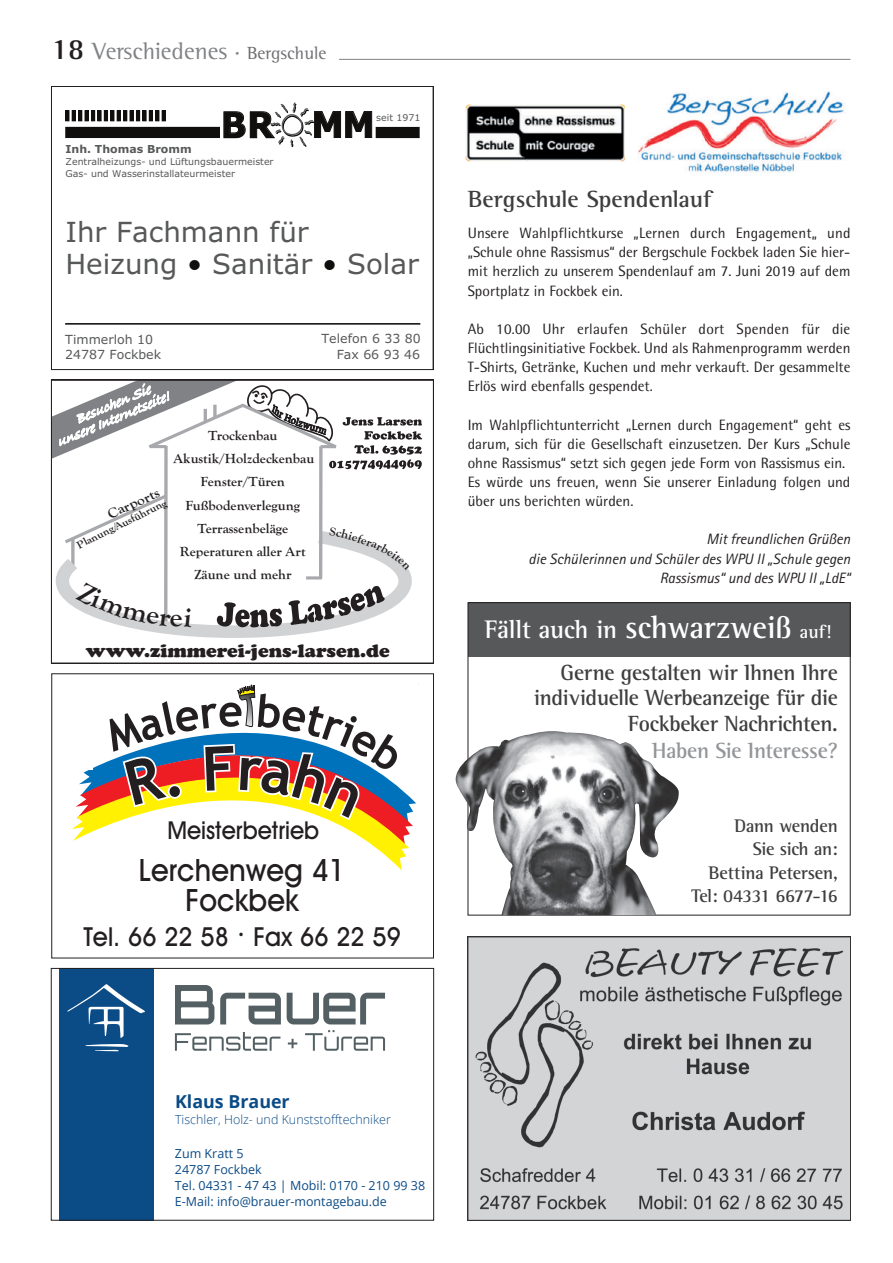
<style>
.page{position:relative;width:893px;height:1263px;background:#fff}
.page>*{position:absolute;margin:0;border:0;box-sizing:border-box;transform-origin:0 0}
.t1{font:700 35.7px "Verdana";color:#100f0e;scale:.95 1}
.t2{font:500 30.9px/29.4px "Avant Garde IT Cby BT";color:#231f20;text-align:center;scale:.94 1}
.t3{font:27.75px/32px "Verdana";color:#575958}
.t4{font:27.75px "Verdana";color:#100f0e}
.t5{font:500 26.4px "Avant Garde IT Cby BT";color:#231f20;scale:.94 1}
.t6{font:700 26.1px "Rotis Semi Serif";letter-spacing:-.005em;color:#fff;scale:.96 1}
.t7{font:500 24.75px "Avant Garde IT Cby BT";color:#231f20;scale:.94 1}
.t8{font:24px "Rotis Semi Serif";color:#808285}
.t9{font:700 24px "Rotis Semi Serif";letter-spacing:-.005em;color:#3e3e3f}
.t10{font:700 22.5px/25.7px "Rotis Semi Serif";letter-spacing:-.015em;color:#3e3e3f;text-align:right;scale:.96 1}
.t11{font:700 22.5px "Rotis Semi Serif";letter-spacing:-.015em;color:#939598;scale:.96 1}
.t12{font:22.35px/24.3px "Trebuchet MS";letter-spacing:.03em;color:#231f20;scale:.96 1}
.t13{font:700 18.75px/23.5px "Rotis Semi Serif";letter-spacing:-.015em;color:#3e3e3f;text-align:right;scale:.96 1}
.t14{font:900 18.75px "Cooper";color:#231f20;scale:1.06 1}
.t15{font:700 17.85px "Open Sans";color:#0b4b86}
.t16{font:15px/19.2px "Rotis Semi Sans";color:#231f20;text-align:justify}
.t17{font:italic 15px/19.2px "Rotis Sans Serif";color:#231f20;text-align:right}
.t18{font:700 14.4px "Goudy Old Style T";color:#231f20;scale:1.07 1}
.t19{font:700 13.8px/23.2px "Goudy Old Style T";color:#231f20;text-align:center;scale:1.04 1}
.t20{font:12.6px/15.3px "Verdana";color:#575958}
.t21{font:12.45px/16px "Open Sans";color:#0b4b86}
.t22{font:300 12.45px "Open Sans";color:#0b4b86}
.t23{font:700 10.95px "Verdana";color:#575958}
.t24{font:700 10.8px "Goudy Old Style T";color:#231f20;scale:1.07 1}
.t25{font:9.45px/11.4px "Verdana";color:#575958}
.s1{font-weight:700;font-size:30px;color:#231f20}
.s2{font-size:18px;color:#6c6d70}
.s3{color:#100f0e}
.s4{font-size:32.55px}
.s5{font-size:32.4px}
.s6{font-size:19.05px}
</style>
<div class="page">
<hr style="left:162px;top:59px;width:688px;height:1px;background:#808285">
<div style="left:92px;top:41px;width:247px;height:28px;background:#fff"></div>
<img style="left:468px;top:937px;width:382px;height:283px">
<svg style="left:164px;top:469px;width:4px;height:23px"></svg>
<hr style="left:319px;top:446px;width:3px;height:132px;background:#a8a9ad">
<svg style="left:53px;top:382px;width:369px;height:87px"></svg>
<div style="left:51px;top:380px;width:383px;height:284px;border:1px solid #231f20"></div>
<div style="left:376px;top:127px;width:43px;height:11px;background:#100f0e"></div>
<div style="left:66px;top:127px;width:153px;height:11px;background:#100f0e"></div>
<svg style="left:66px;top:110px;width:22px;height:11px"></svg>
<div style="left:91px;top:110px;width:4px;height:11px;border:1px solid #100f0e"></div>
<svg style="left:98px;top:110px;width:3px;height:11px"></svg>
<div style="left:104px;top:110px;width:4px;height:11px;border:1px solid #100f0e"></div>
<svg style="left:111px;top:110px;width:22px;height:11px"></svg>
<div style="left:136px;top:110px;width:4px;height:11px;border:1px solid #100f0e"></div>
<svg style="left:143px;top:110px;width:3px;height:11px"></svg>
<div style="left:149px;top:110px;width:4px;height:11px;border:1px solid #100f0e"></div>
<svg style="left:156px;top:110px;width:6px;height:11px"></svg>
<div style="left:162px;top:110px;width:4px;height:11px;border:1px solid #100f0e"></div>
<hr style="left:65px;top:323px;width:355px;height:2px;background:#100f0e">
<svg style="left:224px;top:102px;width:148px;height:45px"></svg>
<div style="left:51px;top:86px;width:383px;height:284px;border:1px solid #231f20"></div>
<svg style="left:72px;top:719px;width:337px;height:151px"></svg>
<svg style="left:110px;top:684px;width:287px;height:138px"></svg>
<div style="left:63px;top:730px;width:30px;height:40px;background:#fff"></div>
<div style="left:119px;top:810px;width:251px;height:144px;background:#fff;border-radius:50%"></div>
<div style="left:51px;top:673px;width:383px;height:285px;border:1px solid #231f20"></div>
<svg style="left:59px;top:970px;width:326px;height:248px"></svg>
<svg style="left:175px;top:985px;width:39px;height:39px"></svg>
<svg style="left:220px;top:993px;width:61px;height:31px"></svg>
<svg style="left:287px;top:993px;width:98px;height:31px"></svg>
<svg style="left:175px;top:1032px;width:105px;height:19px"></svg>
<svg style="left:288px;top:1039px;width:9px;height:9px"></svg>
<svg style="left:305px;top:1030px;width:80px;height:21px"></svg>
<div style="left:51px;top:968px;width:383px;height:252px;border:1px solid #231f20"></div>
<img style="left:638px;top:91px;width:206px;height:81px">
<img style="left:465px;top:104px;width:159px;height:58px">
<div style="left:468px;top:602px;width:382px;height:54px;background:#57585a"></div>
<svg style="left:624px;top:656px;width:210px;height:1px"></svg>
<img style="left:455px;top:731px;width:224px;height:184px">
<svg style="left:51px;top:492px;width:361px;height:152px"></svg>
<h3 class="t8" style="left:51px;top:37px;width:277px"><span class="s1">18</span> Verschiedenes · <span class="s2">Bergschule</span></h3>
<h1 class="t1" style="left:221px;top:102px;width:164px">BR MM</h1>
<p class="t25" style="left:376px;top:113px;width:46px">seit 1971</p>
<p class="t23" style="left:66px;top:142px;width:128px">Inh. Thomas Bromm</p>
<p class="t25" style="left:66px;top:157px;width:209px">Zentralheizungs- und Lüftungsbauermeister<br>Gas- und Wasserinstallateurmeister</p>
<h3 class="t3" style="left:65px;top:220px;width:355px">Ihr Fachmann für<br>Heizung <span class="s3">•</span> Sanitär Solar</h3>
<h3 class="t4" style="left:322px;top:247px;width:17px">•</h3>
<p class="t20" style="left:65px;top:333px;width:97px">Timmerloh 10<br>24787 Fockbek</p>
<p class="t20" style="left:322px;top:333px;width:101px;text-align:right">Telefon 6 33 80<br>Fax 66 93 46</p>
<p class="t19" style="left:173px;top:424px;width:137px">Trockenbau<br>Akustik/Holzdeckenbau<br>Fenster/Türen<br>Fußbodenverlegung</p>
<p class="t19" style="left:180px;top:540px;width:122px">Reperaturen aller Art</p>
<p class="t18" style="left:105px;top:507px;width:53px;rotate:-24deg">Carports</p>
<p class="t24" style="left:75px;top:540px;width:93px;rotate:-26deg">Planung/Ausführung</p>
<p class="t19" style="left:197px;top:517px;width:89px">Terrassenbeläge</p>
<p class="t19" style="left:194px;top:563px;width:95px">Zäune und mehr</p>
<p class="t14" style="left:86px;top:639px;width:288px">www.zimmerei-jens-larsen.de</p>
<h3 class="t7" style="left:167px;top:815px;width:163px">Meisterbetrieb</h3>
<h3 class="t12" style="left:166px;top:823px;width:158px">Akazienweg 25<br>24787 Fockbek</h3>
<h2 class="t2" style="left:139px;top:855px;width:221px">Lerchenweg 41<br>Fockbek</h2>
<h3 class="t5" style="left:83px;top:920px;width:339px">Tel. 66 22 58 <span class="s4">·</span> Fax 66 22 59</h3>
<h3 class="t9" style="left:468px;top:185px;width:245px">Bergschule Spendenlauf</h3>
<p class="t16" style="left:468px;top:223px;width:384px">Unsere Wahlpflichtkurse „Lernen durch Engagement„ und „Schule ohne Rassismus“ der Bergschule Fockbek laden Sie hier&shy;mit herzlich zu unserem Spendenlauf am 7. Juni 2019 auf dem Sportplatz in Fockbek ein.</p>
<p class="t16" style="left:468px;top:319px;width:384px">Ab 10.00 Uhr erlaufen Schüler dort Spenden für die Flüchtlingsinitiative Fockbek. Und als Rahmenprogramm werden T-Shirts, Getränke, Kuchen und mehr verkauft. Der gesammelte Erlös wird ebenfalls gespendet.</p>
<p class="t16" style="left:468px;top:415px;width:384px;text-align:left">Im Wahlpflichtunterricht „Lernen durch Engagement“ geht es darum, sich für die Gesellschaft einzusetzen. Der Kurs „Schule ohne Rassismus“ setzt sich gegen jede Form von Rassismus ein.<br>Es würde uns freuen, wenn Sie unserer Einladung folgen und über uns berichten würden.</p>
<p class="t17" style="left:529px;top:530px;width:323px">Mit freundlichen Grüßen<br>die Schülerinnen und Schüler des WPU II „Schule gegen<br>Rassismus“ und des WPU II „LdE“</p>
<h3 class="t6" style="left:485px;top:613px;width:363px">Fällt auch in <span class="s5">schwarzweiß</span> <span class="s6">auf!</span></h3>
<h3 class="t10" style="left:534px;top:659px;width:318px">Gerne gestalten wir Ihnen Ihre individuelle Werbeanzeige für die<br>Fockbeker Nachrichten.</h3>
<h3 class="t11" style="left:652px;top:737px;width:195px">Haben Sie Interesse?</h3>
<p class="t13" style="left:691px;top:813px;width:154px">Dann wenden<br>Sie sich an:<br>Bettina Petersen,<br>Tel: 04331 6677-16</p>
<p class="t15" style="left:175px;top:1089px;width:116px">Klaus Brauer</p>
<p class="t22" style="left:175px;top:1111px;width:217px">Tischler, Holz- und Kunststofftechniker</p>
<p class="t21" style="left:175px;top:1145px;width:252px">Zum Kratt 5<br>24787 Fockbek<br>Tel. 04331 - 47 43 | Mobil: 0170 - 210 99 38<br>E-Mail: info@brauer-montagebau.de</p>
</div>
